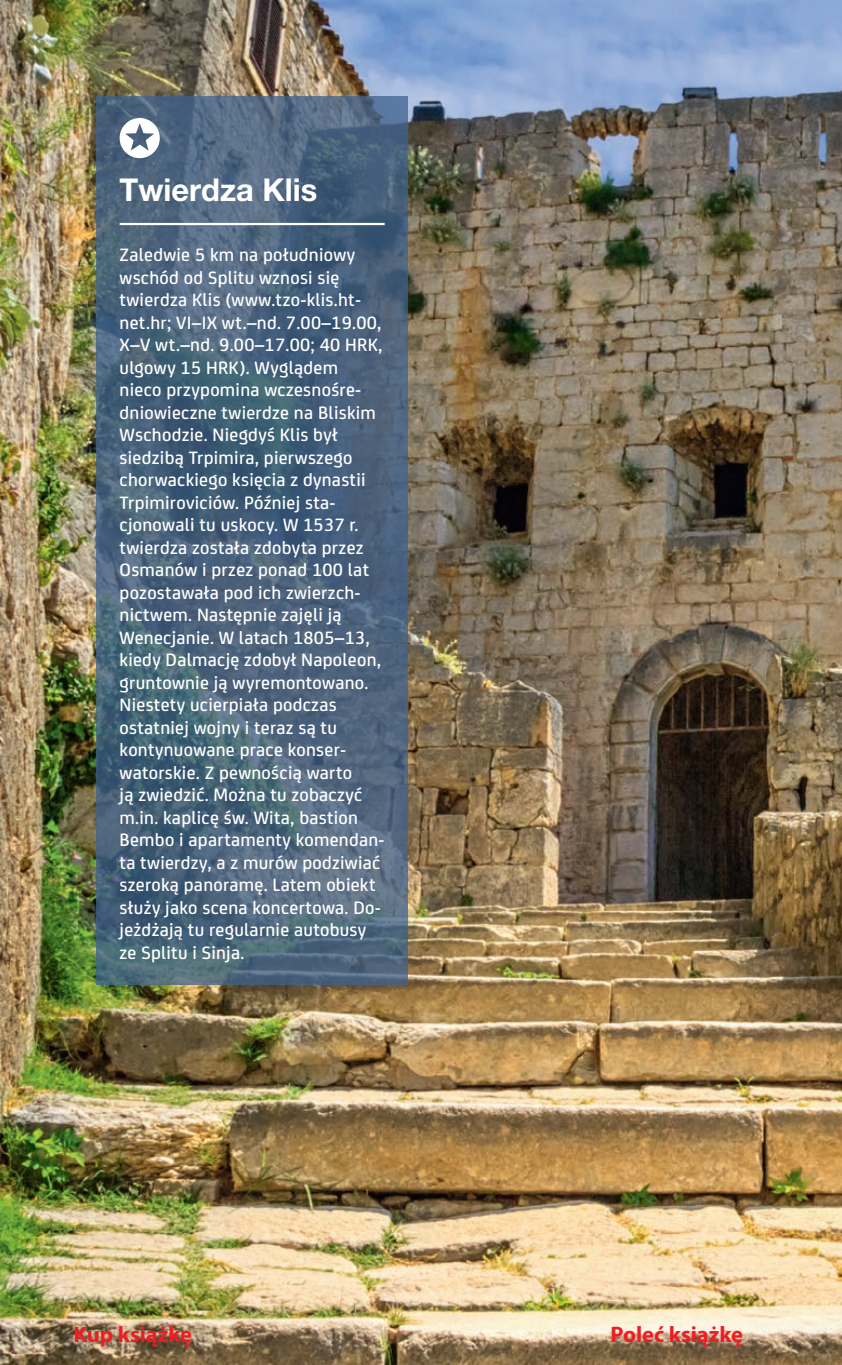
<style>
.page{position:relative;width:842px;height:1365px;background:#fff}
.page>*{position:absolute;margin:0;border:0;box-sizing:border-box;transform-origin:0 0}
.t1{font:700 31.5px "Helvetica Neue LT Pro";color:#fff}
.t2{font:700 22.5px "Myriad Pro";color:#ee1d23}
.t3{font:500 19.12px/22.5px "FS Joey";letter-spacing:.015em;color:#fff}
</style>
<div class="page">
<img style="left:0;top:0;width:842px;height:1365px">
<svg style="left:96px;top:96px;width:311px;height:888px;background:#4b647b"></svg>
<hr style="left:120px;top:223px;width:265px;height:2px;background:#fff">
<svg style="left:120px;top:118px;width:40px;height:40px"></svg>
<h1 class="t1" style="left:120px;top:170px;width:199px">Twierdza Klis</h1>
<p class="t3" style="left:120px;top:243px;width:267px">Zaledwie 5 km na południowy wschód od Splitu wznosi się twierdza Klis (www.tzo-klis.ht&shy;net.hr; VI–IX wt.–nd. 7.00–19.00,<br>X–V wt.–nd. 9.00–17.00; 40 HRK, ulgowy 15 HRK). Wyglądem nieco przypomina wczesnośre&shy;dniowieczne twierdze na Bliskim<br>Wschodzie. Niegdyś Klis był siedzibą Trpimira, pierwszego chorwackiego księcia z dynastii<br>Trpimiroviciów. Później sta&shy;cjonowali tu uskocy. W 1537 r. twierdza została zdobyta przez<br>Osmanów i przez ponad 100 lat pozostawała pod ich zwierzch&shy;nictwem. Następnie zajęli ją<br>Wenecjanie. W latach 1805–13, kiedy Dalmację zdobył Napoleon, gruntownie ją wyremontowano.<br>Niestety ucierpiała podczas ostatniej wojny i teraz są tu kontynuowane prace konser&shy;watorskie. Z pewnością warto<br>ją zwiedzić. Można tu zobaczyć m.in. kaplicę św. Wita, bastion<br>Bembo i apartamenty komendan&shy;ta twierdzy, a z murów podziwiać szeroką panoramę. Latem obiekt służy jako scena koncertowa. Do&shy;jeżdżają tu regularnie autobusy ze Splitu i Sinja.</p>
<p class="t2" style="left:73px;top:1320px;width:120px">Kup książkę</p>
<p class="t2" style="left:610px;top:1320px;width:134px">Poleć książkę</p>
</div>
